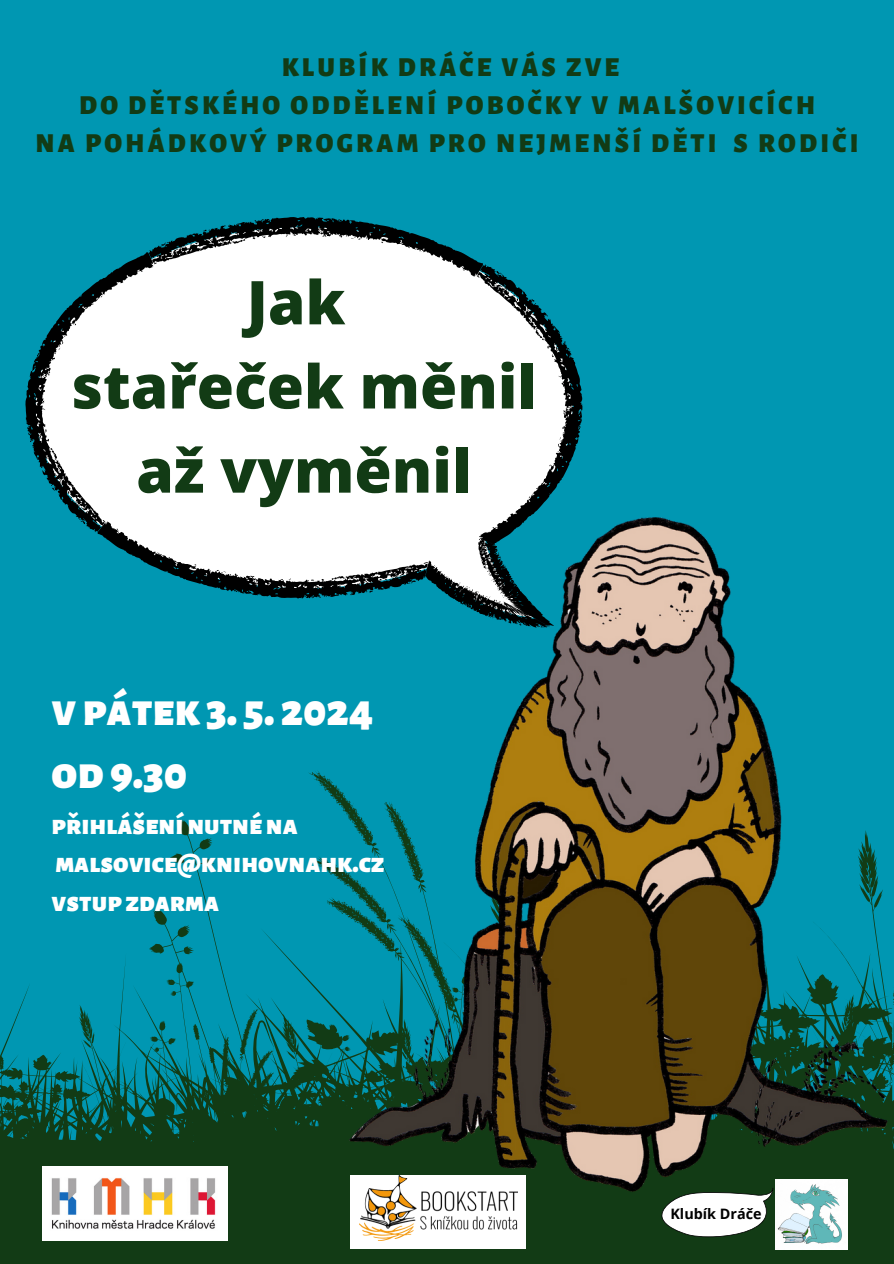
<style>
.page{position:relative;width:894px;height:1264px;background:#fff}
.page>*{position:absolute;margin:0;border:0;box-sizing:border-box;transform-origin:0 0}
.t1{font:800 60.45px "Open Sans";color:#123b15}
.t2{font:900 45.75px/63px "Alegreya Sans SC";color:#fff}
.t3{font:900 27.45px/38.2px "Alegreya Sans SC";color:#fff}
.t4{font:900 27px "Alegreya Sans SC";letter-spacing:.12em;color:#123b15}
.t5{font:700 14.4px "Open Sans";color:#000}
</style>
<div class="page">
<div style="left:0;top:0;width:893px;height:1263px;background:#0097b2"></div>
<svg style="left:0;top:819px;width:272px;height:330px"></svg>
<svg style="left:266px;top:1051px;width:5px;height:8px"></svg>
<svg style="left:893px;top:985px;width:1px;height:20px"></svg>
<div style="left:0;top:1149px;width:893px;height:114px;background:#123b15"></div>
<img style="left:43px;top:1166px;width:184px;height:74px">
<svg style="left:25px;top:217px;width:558px;height:380px;fill:#fff"></svg>
<img style="left:272px;top:453px;width:621px;height:797px">
<p class="t4" style="left:282px;top:54px;width:339px">KLUBÍK DRÁČE VÁS ZVE</p>
<p class="t4" style="left:79px;top:92px;width:737px">DO DĚTSKÉHO ODDĚLENÍ POBOČKY V MALŠOVICÍCH</p>
<p class="t4" style="left:35px;top:130px;width:824px">NA POHÁDKOVÝ PROGRAM PRO NEJMENŠÍ DĚTI S RODIČI</p>
<p class="t1" style="left:246px;top:260px;width:100px">Jak</p>
<p class="t1" style="left:71px;top:344px;width:467px">stařeček měnil</p>
<p class="t1" style="left:136px;top:428px;width:336px">až vyměnil</p>
<p class="t2" style="left:52px;top:679px;width:323px">vpátek3. 5. 2024 od9.30</p>
<p class="t3" style="left:52px;top:806px;width:334px">přihlášenínutnéna malsovice@knihovnahk.cz</p>
<p class="t3" style="left:52px;top:883px;width:169px">vstup zdarma</p>
<p class="t5" style="left:670px;top:1203px;width:93px">Klubík Dráče</p>
</div>
